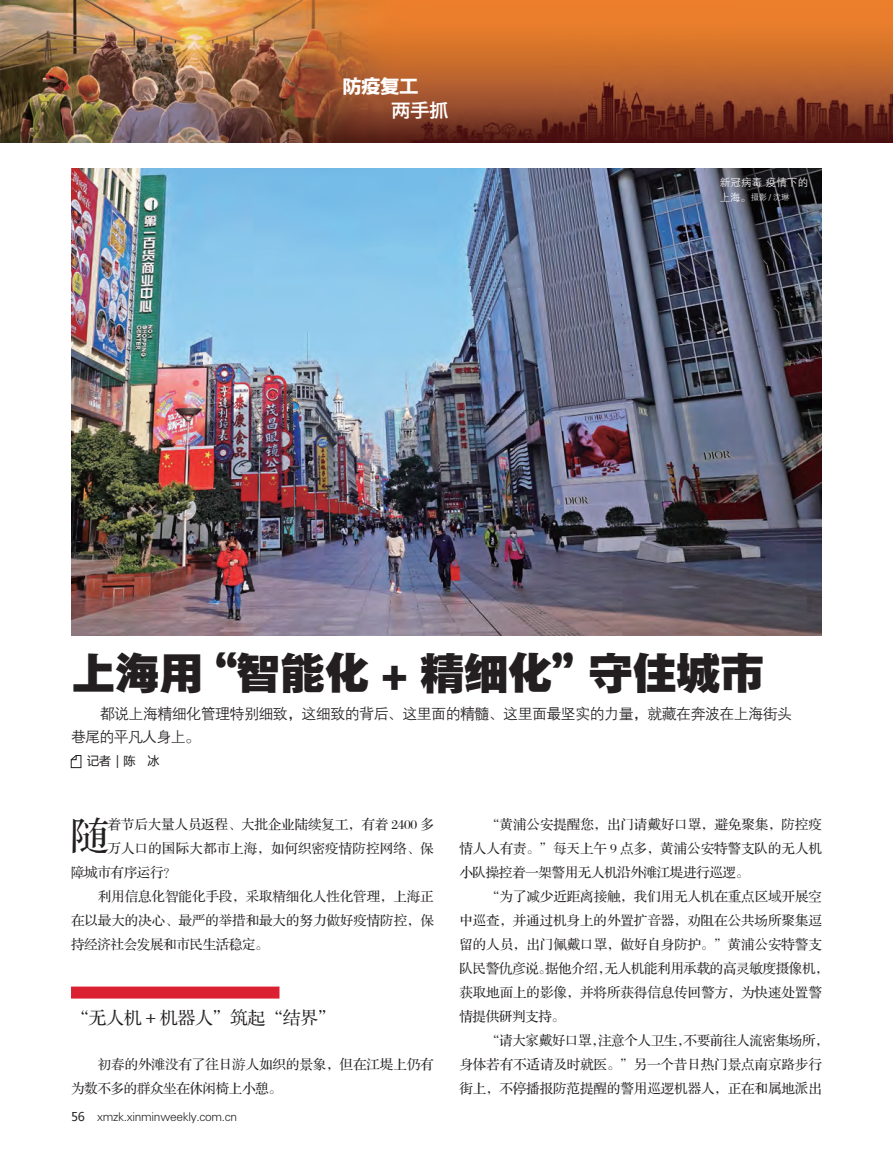
<style>
.page{position:relative;width:893px;height:1157px;background:#fff}
.page>*{position:absolute;margin:0;border:0;box-sizing:border-box;transform-origin:0 0}
.t1{font:45px "FZYDTHJW GB1 0";letter-spacing:-.025em;color:#231f20}
.t2{font:37.5px "FZS3 JW GB1 0";color:#231f20}
.t3{font:19.5px "FZYDCHK GBK1 0";color:#fff}
.t4{font:19.5px "FZYDZHJW GB1 0";color:#fff}
.t5{font:18px "FZS3 K GBK1 0";letter-spacing:-.025em;color:#231f20}
.t6{font:15px/22.5px "FZZDXJW GB1 0";letter-spacing:-.04em;color:#231f20}
.t7{font:13.5px/24px "FZS3 JW GB1 0";letter-spacing:-.005em;color:#231f20}
.t8{font:13.5px "FZS3 JW GB1 0";letter-spacing:-.025em;color:#231f20}
.t9{font:12px "FZXH1 JW GB1 0";letter-spacing:-.025em;color:#231f20}
.t10{font:12px "Microsoft Ya Hei";color:#231f20}
.t11{font:10.5px "FZZDXJW GB1 0";letter-spacing:.01em;color:#fff}
.t12{font:8.25px "FZXH1 JW GB1 0";color:#fff}
.s1{font-family:"FZZDXJW GB1 0";font-size:10.5px}
.s2{font-family:"Microsoft Ya Hei"}
</style>
<div class="page">
<img style="left:0;top:0;width:893px;height:143px">
<svg style="left:71px;top:755px;width:10px;height:13px"></svg>
<div style="left:71px;top:986px;width:208px;height:12px;background:#da2031"></div>
<img style="left:71px;top:168px;width:751px;height:467px">
<h3 class="t3" style="left:342px;top:75px;width:78px">防疫复工</h3>
<h3 class="t4" style="left:391px;top:99px;width:59px">两手抓</h3>
<p class="t11" style="left:720px;top:176px;width:90px">新冠病毒 疫情下的</p>
<p class="t12" style="left:720px;top:192px;width:71px"><span class="s1">上海。</span>摄影 / 沈琳</p>
<p class="t1" style="left:71px;top:649px;width:695px">上海用“智能化 + 精细化”守住城市</p>
<p class="t6" style="left:71px;top:703px;width:723px">　　都说上海精细化管理特别细致，这细致的背后、这里面的精髓、这里面最坚实的力量，就藏在奔波在上海街头巷尾的平凡人身上。</p>
<p class="t10" style="left:87px;top:752px;width:73px">记者｜陈　冰</p>
<p class="t2" style="left:71px;top:816px;width:39px">随</p>
<p class="t7" style="left:108px;top:812px;width:328px">着节后大量人员返程、大批企业陆续复工，有着 2400 多</p>
<p class="t7" style="left:108px;top:836px;width:328px">万人口的国际大都市上海，如何织密疫情防控网络、保</p>
<p class="t8" style="left:71px;top:865px;width:107px">障城市有序运行？</p>
<p class="t7" style="left:98px;top:884px;width:337px">利用信息化智能化手段，采取精细化人性化管理，上海正</p>
<p class="t7" style="left:71px;top:908px;width:364px">在以最大的决心、最严的举措和最大的努力做好疫情防控，保</p>
<p class="t8" style="left:71px;top:937px;width:199px">持经济社会发展和市民生活稳定。</p>
<p class="t5" style="left:71px;top:1008px;width:266px">“无人机 + 机器人”筑起“结界”</p>
<p class="t7" style="left:71px;top:1052px;width:364px;text-indent:27px">初春的外滩没有了往日游人如织的景象，但在江堤上仍有为数不多的群众坐在休闲椅上小憩。</p>
<p class="t9" style="left:71px;top:1109px;width:168px"><span class="s2">56</span> xmzk.xinminweekly.com.cn</p>
<p class="t7" style="left:486px;top:812px;width:337px">“黄浦公安提醒您，出门请戴好口罩，避免聚集，防控疫</p>
<p class="t7" style="left:459px;top:836px;width:364px">情人人有责。”每天上午 9 点多，黄浦公安特警支队的无人机</p>
<p class="t8" style="left:459px;top:865px;width:291px">小队操控着一架警用无人机沿外滩江堤进行巡逻。</p>
<p class="t7" style="left:486px;top:884px;width:337px">“为了减少近距离接触，我们用无人机在重点区域开展空</p>
<p class="t7" style="left:459px;top:908px;width:364px">中巡查，并通过机身上的外置扩音器，劝阻在公共场所聚集逗</p>
<p class="t7" style="left:459px;top:932px;width:364px">留的人员，出门佩戴口罩，做好自身防护。”黄浦公安特警支</p>
<p class="t8" style="left:459px;top:961px;width:371px">队民警仇彦说。据他介绍，无人机能利用承载的高灵敏度摄像机，</p>
<p class="t7" style="left:459px;top:980px;width:364px">获取地面上的影像，并将所获得信息传回警方，为快速处置警</p>
<p class="t8" style="left:459px;top:1009px;width:107px">情提供研判支持。</p>
<p class="t8" style="left:486px;top:1033px;width:344px">“请大家戴好口罩，注意个人卫生，不要前往人流密集场所，</p>
<p class="t7" style="left:459px;top:1052px;width:364px">身体若有不适请及时就医。”另一个昔日热门景点南京路步行</p>
<p class="t7" style="left:459px;top:1076px;width:364px">街上，不停播报防范提醒的警用巡逻机器人，正在和属地派出</p>
</div>
